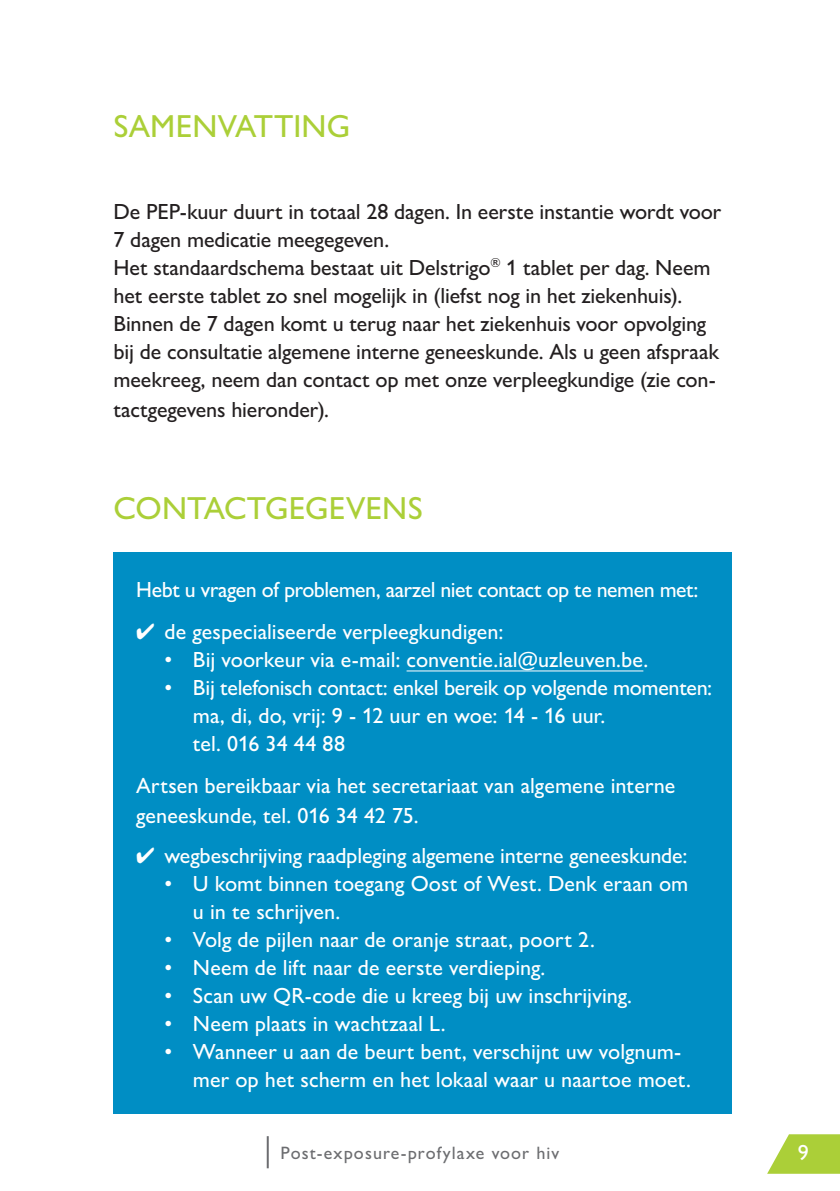
<style>
.page{position:relative;width:840px;height:1191px;background:#fff}
.page>*{position:absolute;margin:0;border:0;box-sizing:border-box;transform-origin:0 0}
.t1{font:500 32px "Gill Sans Nova";letter-spacing:.005em;color:#abcf38}
.t2{font:500 22px/28px "Gill Sans Nova";color:#fff}
.t3{font:500 22px/28px "Gill Sans Nova";letter-spacing:-.005em;color:#231f20}
.t4{font:500 22px "Gill Sans Nova";letter-spacing:-.02em;color:#fff}
.t5{font:500 18px "Gill Sans Nova";letter-spacing:.06em;color:#6c6d70}
</style>
<div class="page">
<svg style="left:767px;top:1134px;width:72px;height:39px"></svg>
<hr style="left:266px;top:1136px;width:2px;height:32px;background:#6c6d70">
<div style="left:113px;top:552px;width:618px;height:562px;background:#008ec4"></div>
<hr style="left:406px;top:670px;width:237px;height:1px;background:#fff">
<h1 class="t1" style="left:113px;top:106px;width:238px">SAMENVATTING</h1>
<p class="t3" style="left:113px;top:197px;width:609px">De PEP-kuur duurt in totaal 28 dagen. In eerste instantie wordt voor 7 dagen medicatie meegegeven.<br>Het standaardschema bestaat uit Delstrigo<sup>®</sup> 1 tablet per dag. Neem het eerste tablet zo snel mogelijk in (liefst nog in het ziekenhuis).<br>Binnen de 7 dagen komt u terug naar het ziekenhuis voor opvolging bij de consultatie algemene interne geneeskunde. Als u geen afspraak meekreeg, neem dan contact op met onze verpleegkundige (zie con-</p>
<p class="t3" style="left:113px;top:395px;width:217px">tactgegevens hieronder).</p>
<h1 class="t1" style="left:113px;top:488px;width:311px">CONTACTGEGEVENS</h1>
<p class="t4" style="left:136px;top:576px;width:563px">Hebt u vragen of problemen, aarzel niet contact op te nemen met:</p>
<p class="t2" style="left:136px;top:617px;width:368px">✔ de gespecialiseerde verpleegkundigen:</p>
<p class="t2" style="left:164px;top:645px;width:485px">• Bij voorkeur via e-mail: conventie.ial@uzleuven.be.</p>
<p class="t2" style="left:193px;top:673px;width:520px;text-indent:-28px">• Bij telefonisch contact: enkel bereik op volgende momenten: ma, di, do, vrij: 9 - 12 uur en woe: 14 - 16 uur.<br>tel. 016 34 44 88</p>
<p class="t2" style="left:136px;top:770px;width:540px;line-height:30px">Artsen bereikbaar via het secretariaat van algemene interne geneeskunde, tel. 016 34 42 75.</p>
<p class="t2" style="left:136px;top:841px;width:552px">✔ wegbeschrijving raadpleging algemene interne geneeskunde:</p>
<p class="t2" style="left:193px;top:869px;width:496px;text-indent:-28px">• U komt binnen toegang Oost of West. Denk eraan om u in te schrijven.</p>
<p class="t2" style="left:164px;top:925px;width:431px">• Volg de pijlen naar de oranje straat, poort 2.</p>
<p class="t2" style="left:164px;top:953px;width:382px">• Neem de lift naar de eerste verdieping.</p>
<p class="t2" style="left:164px;top:981px;width:468px">• Scan uw QR-code die u kreeg bij uw inschrijving.</p>
<p class="t2" style="left:164px;top:1009px;width:282px">• Neem plaats in wachtzaal L.</p>
<p class="t2" style="left:193px;top:1037px;width:499px;text-indent:-28px">• Wanneer u aan de beurt bent, verschijnt uw volgnum&shy;mer op het scherm en het lokaal waar u naartoe moet.</p>
<p class="t5" style="left:280px;top:1141px;width:280px">Post-exposure-profylaxe voor hiv</p>
<p class="t2" style="left:797px;top:1138px;width:12px">9</p>
</div>
